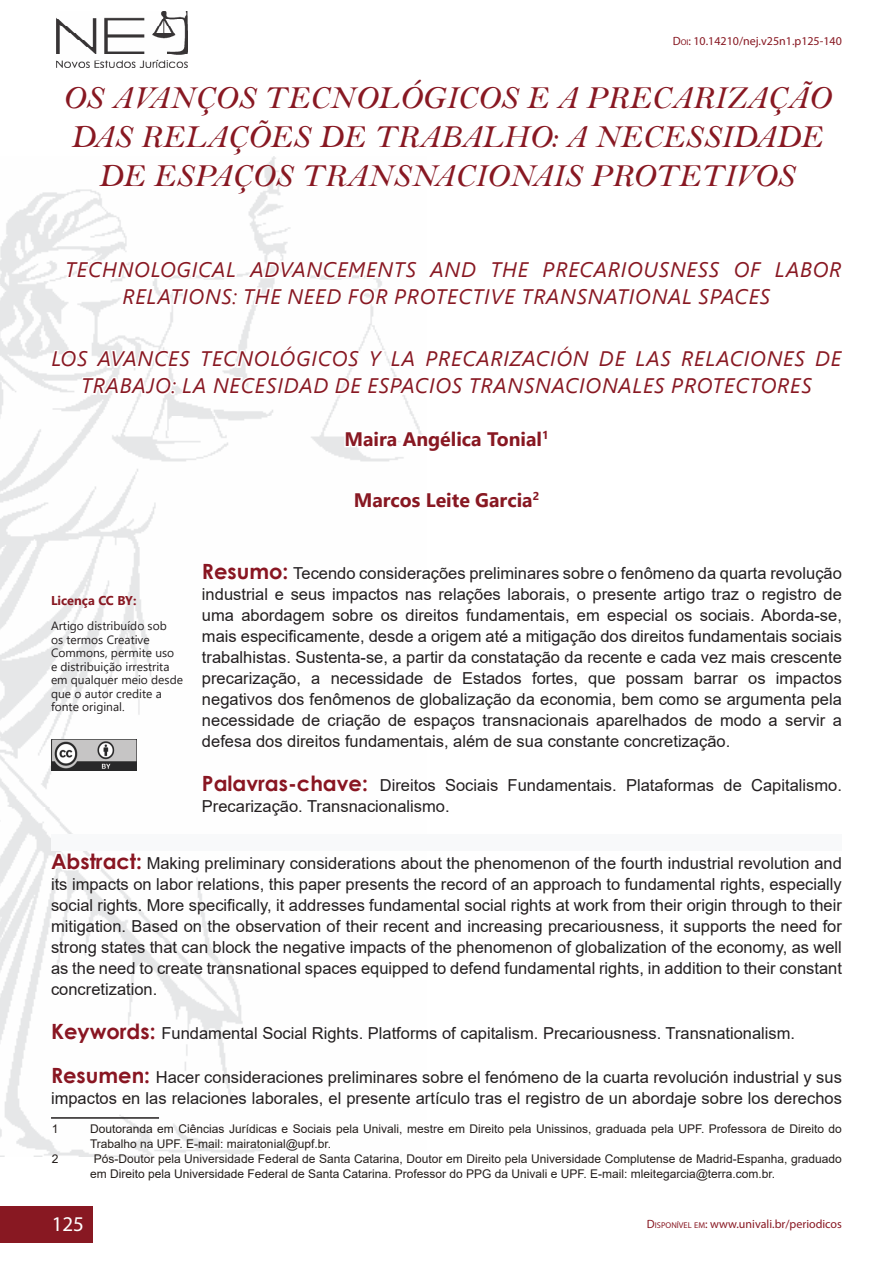
<style>
.page{position:relative;width:893px;height:1263px;background:#fff}
.page>*{position:absolute;margin:0;border:0;box-sizing:border-box;transform-origin:0 0}
.Título{font:33px/39px "Bell MT Italic";color:#881822;text-align:center}
.Título_Estrangeiro{font:italic 21px/27px "Segoe UI";letter-spacing:.035em;color:#881822}
.Notas_de_Rodapé{font:21px "Myriad Pro";color:#fff}
.Autor{font:700 19.5px "Segoe UI";color:#881822}
.Resumos{font:16.5px/21px "Arial";color:#231f20;text-align:justify}
.t1{font:700 12.75px "Segoe UI";color:#881822}
.Notas_de_Rodapé-2{font:12px/15px "Arial";color:#241e1b}
.Texto{font:12px/13.5px "Segoe UI";color:#231f20}
.t2{font:12px "Myriad Pro";color:#881822}
.s1{font-style:inherit}
.s2{font-size:8.4px}
.s3{font-family:"Century Gothic";font-weight:700;font-size:21px;color:#891622}
</style>
<div class="page">
<div style="left:0;top:1206px;width:93px;height:36px;background:#881822"></div>
<img style="left:56px;top:12px;width:131px;height:56px">
<img style="left:0;top:156px;width:418px;height:1001px">
<img style="left:51px;top:739px;width:86px;height:32px">
<div style="left:51px;top:834px;width:791px;height:16px;background:#f8f9fa"></div>
<svg style="left:48px;top:251px;width:370px;height:155px"></svg>
<svg style="left:343px;top:426px;width:79px;height:55px"></svg>
<svg style="left:352px;top:488px;width:66px;height:54px"></svg>
<svg style="left:48px;top:849px;width:97px;height:24px"></svg>
<svg style="left:50px;top:1021px;width:108px;height:25px"></svg>
<svg style="left:50px;top:1064px;width:103px;height:23px"></svg>
<hr style="left:51px;top:1117px;width:108px;height:2px;background:#231f20">
<svg style="left:201px;top:560px;width:90px;height:24px"></svg>
<svg style="left:201px;top:772px;width:170px;height:23px"></svg>
<p class="t2" style="left:673px;top:34px;width:171px"><span class="s1">D</span><span class="s2">OI</span><span class="s1">:</span> 10.14210/nej.v25n1.p125-140</p>
<p class="Título" style="left:62px;top:78px;width:770px">OS AVANÇOS TECNOLÓGICOS E A PRECARIZAÇÃO<br>DAS RELAÇÕES DE TRABALHO: A NECESSIDADE<br>DE ESPAÇOS TRANSNACIONAIS PROTETIVOS</p>
<p class="Título_Estrangeiro" style="left:122px;top:252px;width:720px;text-indent:-57px">TECHNOLOGICAL ADVANCEMENTS AND THE PRECARIOUSNESS OF LABOR<br>RELATIONS: THE NEED FOR PROTECTIVE TRANSNATIONAL SPACES</p>
<p class="Título_Estrangeiro" style="left:51px;top:342px;width:791px;text-align:center">LOS AVANCES TECNOLÓGICOS Y LA PRECARIZACIÓN DE LAS RELACIONES DE<br>TRABAJO: LA NECESIDAD DE ESPACIOS TRANSNACIONALES PROTECTORES</p>
<p class="Autor" style="left:344px;top:420px;width:206px">Maira Angélica Tonial<sup>1</sup></p>
<p class="Autor" style="left:354px;top:482px;width:187px">Marcos Leite Garcia<sup>2</sup></p>
<p class="t1" style="left:51px;top:589px;width:87px">Licença CC BY:</p>
<p class="Texto" style="left:51px;top:618px;width:133px">Artigo distribuído sob<br>os termos Creative<br>Commons, permite uso e distribuição irrestrita em qualquer meio desde que o autor credite a fonte original.</p>
<p class="Resumos" style="left:202px;top:563px;width:641px"><span class="s3">Resumo:</span> Tecendo considerações preliminares sobre o fenômeno da quarta revolução industrial e seus impactos nas relações laborais, o presente artigo traz o registro de uma abordagem sobre os direitos fundamentais, em especial os sociais. Aborda-se, mais especificamente, desde a origem até a mitigação dos direitos fundamentais sociais trabalhistas. Sustenta-se, a partir da constatação da recente e cada vez mais crescente precarização, a necessidade de Estados fortes, que possam barrar os impactos negativos dos fenômenos de globalização da economia, bem como se argumenta pela necessidade de criação de espaços transnacionais aparelhados de modo a servir a defesa dos direitos fundamentais, além de sua constante concretização.</p>
<p class="Resumos" style="left:202px;top:774px;width:641px"><span class="s3">Palavras-chave:</span> Direitos Sociais Fundamentais. Plataformas de Capitalismo.<br>Precarização. Transnacionalismo.</p>
<p class="Resumos" style="left:51px;top:852px;width:792px"><span class="s3">Abstract:</span> Making preliminary considerations about the phenomenon of the fourth industrial revolution and its impacts on labor relations, this paper presents the record of an approach to fundamental rights, especially social rights. More specifically, it addresses fundamental social rights at work from their origin through to their mitigation. Based on the observation of their recent and increasing precariousness, it supports the need for strong states that can block the negative impacts of the phenomenon of globalization of the economy, as well as the need to create transnational spaces equipped to defend fundamental rights, in addition to their constant concretization.</p>
<p class="Resumos" style="left:51px;top:1023px;width:746px"><span class="s3">Keywords:</span> Fundamental Social Rights. Platforms of capitalism. Precariousness. Transnationalism.</p>
<p class="Resumos" style="left:51px;top:1066px;width:792px"><span class="s3">Resumen:</span> Hacer consideraciones preliminares sobre el fenómeno de la cuarta revolución industrial y sus impactos en las relaciones laborales, el presente artículo tras el registro de un abordaje sobre los derechos</p>
<p class="Notas_de_Rodapé-2" style="left:52px;top:1121px;width:8px">1</p>
<p class="Notas_de_Rodapé-2" style="left:90px;top:1121px;width:753px">Doutoranda em Ciências Jurídicas e Sociais pela Univali, mestre em Direito pela Unissinos, graduada pela UPF. Professora de Direito do<br>Trabalho na UPF. E-mail: mairatonial@upf.br.</p>
<p class="Notas_de_Rodapé-2" style="left:52px;top:1151px;width:8px">2</p>
<p class="Notas_de_Rodapé-2" style="left:90px;top:1151px;width:753px;text-indent:4px">Pós-Doutor pela Universidade Federal de Santa Catarina, Doutor em Direito pela Universidade Complutense de Madrid-Espanha, graduado em Direito pela Universidade Federal de Santa Catarina. Professor do PPG da Univali e UPF. E-mail: mleitegarcia@terra.com.br.</p>
<p class="Notas_de_Rodapé" style="left:52px;top:1211px;width:34px">125</p>
<p class="t2" style="left:647px;top:1216px;width:196px"><span class="s1">D</span><span class="s2">ISPONÍVEL EM</span><span class="s1">:</span> www.univali.br/periodicos</p>
</div>
